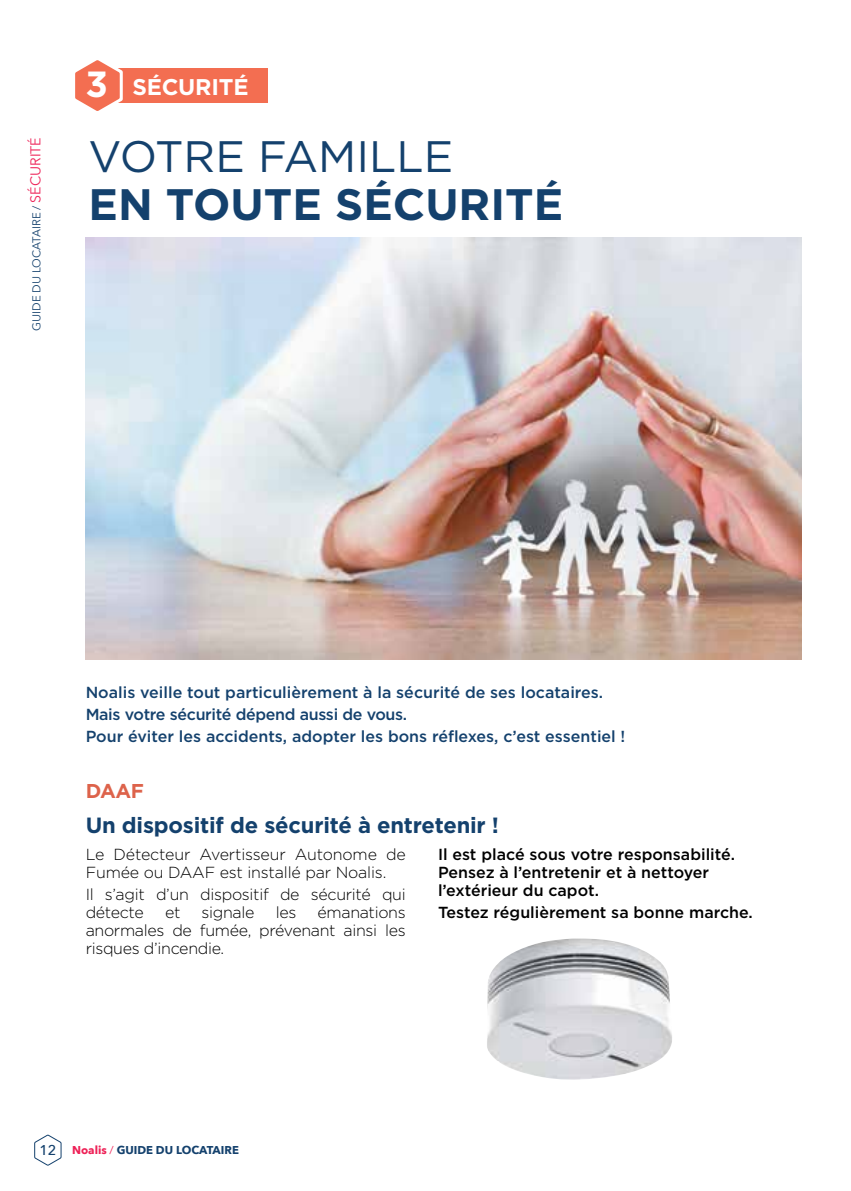
<style>
.page{position:relative;width:851px;height:1191px;background:#fff}
.page>*{position:absolute;margin:0;border:0;box-sizing:border-box;transform-origin:0 0}
.t1{font:700 44px "Gotham";color:#14416d}
.t2{font:44px "Gotham";color:#14416d}
.t3{font:700 22.8px "Gotham";letter-spacing:-.01em;color:#fff}
.t4{font:700 22px "Gotham";letter-spacing:-.01em;color:#14416d}
.t5{font:700 20px "Gotham";color:#dd634b}
.t6{font:300 16px/18px "Gotham";letter-spacing:-.02em;color:#000}
.t7{font:500 16px/22px "Gotham";color:#14416d}
.t8{font:500 16px/18px "Gotham";color:#000}
.t9{font:700 11.4px "Avenir Next";color:#14416d}
.t10{font:11.4px "Avenir Next";color:#14416d}
.s1{font-size:14.2px;color:#ee2157}
.s2{font-size:36.4px}
.s3{font-weight:500;font-size:14.2px}
.s4{color:#ee2157}
.s5{font-weight:400;color:#ee2157}
</style>
<div class="page">
<svg style="left:34px;top:1134px;width:28px;height:32px"></svg>
<div style="left:82px;top:69px;width:186px;height:34px;background:#f36e51"></div>
<svg style="left:75px;top:60px;width:48px;height:51px"></svg>
<img style="left:487px;top:938px;width:185px;height:142px">
<img style="left:86px;top:237px;width:714px;height:422px">
<p class="t10" style="left:27px;top:331px;width:195px;rotate:-90deg">GUIDE DU LOCATAIRE / <span class="s1">SÉCURITÉ</span></p>
<h2 class="t3" style="left:85px;top:72px;width:165px"><span class="s2">3</span> SÉCURITÉ</h2>
<h1 class="t2" style="left:88px;top:129px;width:366px">VOTRE FAMILLE</h1>
<h1 class="t1" style="left:88px;top:176px;width:476px">EN TOUTE SÉCURITÉ</h1>
<p class="t7" style="left:86px;top:681px;width:541px">Noalis veille tout particulièrement à la sécurité de ses locataires.<br>Mais votre sécurité dépend aussi de vous.<br>Pour éviter les accidents, adopter les bons réflexes, c’est essentiel !</p>
<p class="t5" style="left:86px;top:778px;width:60px">DAAF</p>
<h3 class="t4" style="left:86px;top:811px;width:415px">Un dispositif de sécurité à entretenir !</h3>
<p class="t6" style="left:86px;top:844px;width:321px">Le Détecteur Avertisseur Autonome de<br>Fumée ou DAAF est installé par Noalis.</p>
<p class="t6" style="left:86px;top:884px;width:321px">Il s’agit d’un dispositif de sécurité qui détecte</p>
<p class="t8" style="left:438px;top:845px;width:298px">Il est placé sous votre responsabilité.<br>Pensez à l’entretenir et à nettoyer l’extérieur du capot.</p>
<p class="t8" style="left:438px;top:903px;width:316px">Testez régulièrement sa bonne marche.</p>
<p class="t6" style="left:165px;top:902px;width:17px">et</p>
<p class="t6" style="left:201px;top:902px;width:54px">signale</p>
<p class="t6" style="left:276px;top:902px;width:22px">les</p>
<p class="t6" style="left:86px;top:902px;width:321px;text-align:justify;text-indent:232px">émanations anormales de fumée, prévenant ainsi les risques d’incendie.</p>
<p class="t9" style="left:39px;top:1139px;width:201px"><span class="s3">12</span> <span class="s4">Noalis</span> <span class="s5">/</span> GUIDE DU LOCATAIRE</p>
</div>
